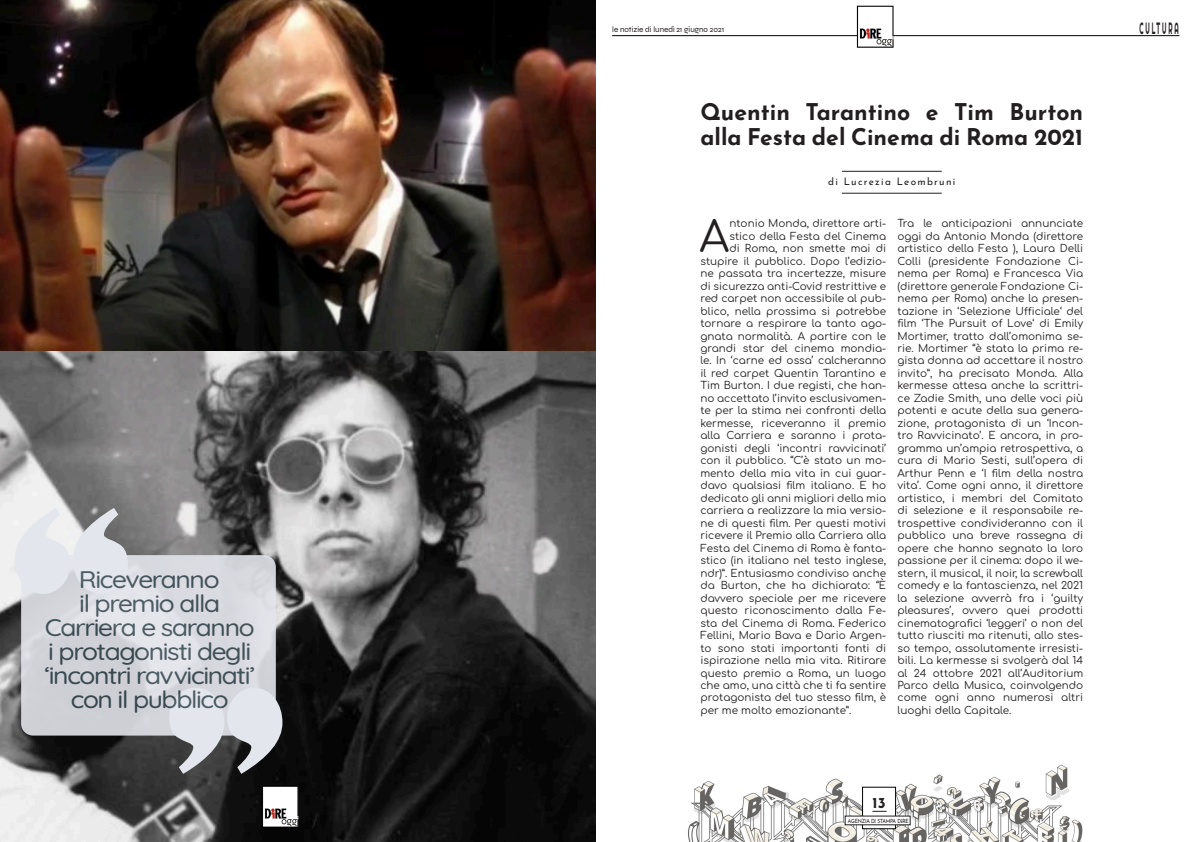
<style>
.page{position:relative;width:1191px;height:842px;background:#fff}
.page>*{position:absolute;margin:0;border:0;box-sizing:border-box;transform-origin:0 0}
.t1{font:42.4px "Comfortaa";color:#231f20}
.t2{font:300 24px/24px "Quicksand";letter-spacing:-.05em;color:#3c4e54;text-align:center;scale:1.1 1}
.t3{font:700 23px/25px "Josefin Sans";color:#231f20}
.t4{font:16.4px "Righteous";letter-spacing:.29em;color:#231f20;scale:.39 1}
.t5{font:700 15px "Josefin Sans";color:#231f20}
.t6{font:10.4px/12.5px "Comfortaa";color:#231f20;text-align:justify}
.t7{font:10.2px "Josefin Sans";letter-spacing:.13em;color:#231f20}
.t8{font:8px "Syne";color:#231f20}
.t9{font:5.7px "Josefin Sans";letter-spacing:-.04em;color:#231f20;scale:.88 1}
.s1{font-weight:700}
</style>
<div class="page">
<img style="left:688px;top:764px;width:395px;height:78px">
<hr style="left:842px;top:193px;width:99px;height:1px;background:#231f20">
<hr style="left:842px;top:171px;width:99px;height:1px;background:#231f20">
<img style="left:0;top:0;width:595px;height:351px">
<img style="left:0;top:351px;width:595px;height:491px">
<svg style="left:15px;top:508px;width:113px;height:86px"></svg>
<svg style="left:169px;top:688px;width:113px;height:86px;background:#747477"></svg>
<svg style="left:21px;top:555px;width:255px;height:180px;background:#d8dae0"></svg>
<hr style="left:612px;top:35px;width:567px;height:1px;background:#000">
<div style="left:862px;top:787px;width:34px;height:42px;background:#fff;border:1px solid #000"></div>
<svg style="left:872px;top:811px;width:14px;height:1px"></svg>
<div style="left:845px;top:816px;width:65px;height:9px;background:#fff"></div>
<img style="left:842px;top:5px;width:74px;height:42px">
<img style="left:247px;top:784px;width:73px;height:43px">
<h2 class="t2" style="left:44px;top:565px;width:193px">Riceveranno<br>il premio alla<br>Carriera e saranno i protagonisti degli ‘incontri ravvicinati’ con il pubblico</h2>
<p class="t8" style="left:612px;top:24px;width:114px">le notizie di lunedì 21 giugno 2021</p>
<p class="t3" style="left:700px;top:97px;width:384px">Quentin Tarantino e Tim Burton alla Festa del Cinema di Roma 2021</p>
<p class="t7" style="left:828px;top:173px;width:129px">di Lucrezia Leombruni</p>
<p class="t1" style="left:699px;top:199px;width:31px">A</p>
<p class="t6" style="left:729px;top:216px;width:158px">ntonio Monda, direttore arti-</p>
<p class="t6" style="left:729px;top:228px;width:158px">stico della Festa del Cinema</p>
<p class="t6" style="left:729px;top:241px;width:158px">di Roma, non smette mai di</p>
<p class="t6" style="left:700px;top:253px;width:187px">stupire il pubblico. Dopo l’edizio-</p>
<p class="t6" style="left:700px;top:266px;width:187px">ne passata tra incertezze, misure</p>
<p class="t6" style="left:700px;top:278px;width:187px">di sicurezza anti-Covid restrittive e</p>
<p class="t6" style="left:700px;top:291px;width:187px">red carpet non accessibile al pub-</p>
<p class="t6" style="left:700px;top:303px;width:187px">blico, nella prossima si potrebbe</p>
<p class="t6" style="left:700px;top:316px;width:187px">tornare a respirare la tanto ago-</p>
<p class="t6" style="left:700px;top:328px;width:187px">gnata normalità. A partire con le</p>
<p class="t6" style="left:700px;top:341px;width:187px">grandi star del cinema mondia-</p>
<p class="t6" style="left:700px;top:353px;width:187px">le. In ‘carne ed ossa’ calcheranno</p>
<p class="t6" style="left:700px;top:366px;width:187px">il red carpet Quentin Tarantino e</p>
<p class="t6" style="left:700px;top:378px;width:187px">Tim Burton. I due registi, che han-</p>
<p class="t6" style="left:700px;top:391px;width:187px">no accettato l’invito esclusivamen-</p>
<p class="t6" style="left:700px;top:403px;width:187px">te per la stima nei confronti della</p>
<p class="t6" style="left:700px;top:416px;width:187px">kermesse, riceveranno il premio</p>
<p class="t6" style="left:700px;top:428px;width:187px">alla Carriera e saranno i prota-</p>
<p class="t6" style="left:700px;top:440px;width:187px">gonisti degli ‘incontri ravvicinati’</p>
<p class="t6" style="left:700px;top:453px;width:187px">con il pubblico. “C’è stato un mo-</p>
<p class="t6" style="left:700px;top:465px;width:187px">mento della mia vita in cui guar-</p>
<p class="t6" style="left:700px;top:478px;width:187px">davo qualsiasi film italiano. E ho</p>
<p class="t6" style="left:700px;top:490px;width:187px">dedicato gli anni migliori della mia</p>
<p class="t6" style="left:700px;top:503px;width:187px">carriera a realizzare la mia versio-</p>
<p class="t6" style="left:700px;top:515px;width:187px">ne di questi film. Per questi motivi</p>
<p class="t6" style="left:700px;top:528px;width:187px">ricevere il Premio alla Carriera alla</p>
<p class="t6" style="left:700px;top:540px;width:187px">Festa del Cinema di Roma è fanta-</p>
<p class="t6" style="left:700px;top:553px;width:187px">stico (in italiano nel testo inglese,</p>
<p class="t6" style="left:700px;top:565px;width:187px">ndr)”. Entusiasmo condiviso anche</p>
<p class="t6" style="left:700px;top:578px;width:187px">da Burton, che ha dichiarato: “È</p>
<p class="t6" style="left:700px;top:590px;width:187px">davvero speciale per me ricevere</p>
<p class="t6" style="left:700px;top:603px;width:187px">questo riconoscimento dalla Fe-</p>
<p class="t6" style="left:700px;top:615px;width:187px">sta del Cinema di Roma. Federico</p>
<p class="t6" style="left:700px;top:628px;width:187px">Fellini, Mario Bava e Dario Argen-</p>
<p class="t6" style="left:700px;top:640px;width:187px">to sono stati importanti fonti di</p>
<p class="t6" style="left:700px;top:653px;width:187px">ispirazione nella mia vita. Ritirare</p>
<p class="t6" style="left:700px;top:665px;width:187px">questo premio a Roma, un luogo</p>
<p class="t6" style="left:700px;top:678px;width:187px">che amo, una città che ti fa sentire</p>
<p class="t6" style="left:700px;top:690px;width:187px">protagonista del tuo stesso film, è</p>
<p class="t6" style="left:700px;top:703px;width:152px">per me molto emozionante”.</p>
<p class="t6" style="left:897px;top:216px;width:187px">Tra le anticipazioni annunciate oggi da Antonio Monda (direttore artistico della Festa ), Laura Delli Colli (presidente Fondazione Ci&shy;nema per Roma) e Francesca Via (direttore generale Fondazione Ci&shy;nema per Roma) anche la presen&shy;tazione in ‘Selezione Ufficiale‘ del film ‘The Pursuit of Love‘ di Emily Mortimer, tratto dall’omonima se&shy;rie. Mortimer “è stata la prima re&shy;gista donna ad accettare il nostro invito”, ha precisato Monda. Alla kermesse attesa anche la scrittri&shy;ce Zadie Smith, una delle voci più potenti e acute della sua genera&shy;zione, protagonista di un ‘Incon&shy;tro Ravvicinato’. E ancora, in pro&shy;gramma un’ampia retrospettiva, a cura di Mario Sesti, sull’opera di Arthur Penn e ‘I film della nostra vita’. Come ogni anno, il direttore artistico, i membri del Comitato di selezione e il responsabile re&shy;trospettive condivideranno con il pubblico una breve rassegna di opere che hanno segnato la loro passione per il cinema: dopo il we&shy;stern, il musical, il noir, la screwball comedy e la fantascienza, nel 2021 la selezione avverrà fra i ‘guilty pleasures’, ovvero quei prodotti cinematografici ‘leggeri’ o non del tutto riusciti ma ritenuti, allo stes&shy;so tempo, assolutamente irresisti&shy;bili. La kermesse si svolgerà dal 14 al 24 ottobre 2021 all’Auditorium Parco della Musica, coinvolgendo come ogni anno numerosi altri luoghi della Capitale.</p>
<h3 class="t5" style="left:872px;top:792px;width:15px">13</h3>
<p class="t9" style="left:848px;top:816px;width:71px">AGENZIA DI STAMPA D<span class="s1">i</span>RE</p>
<p class="t4" style="left:1139px;top:17px;width:102px">CULTURA</p>
</div>
